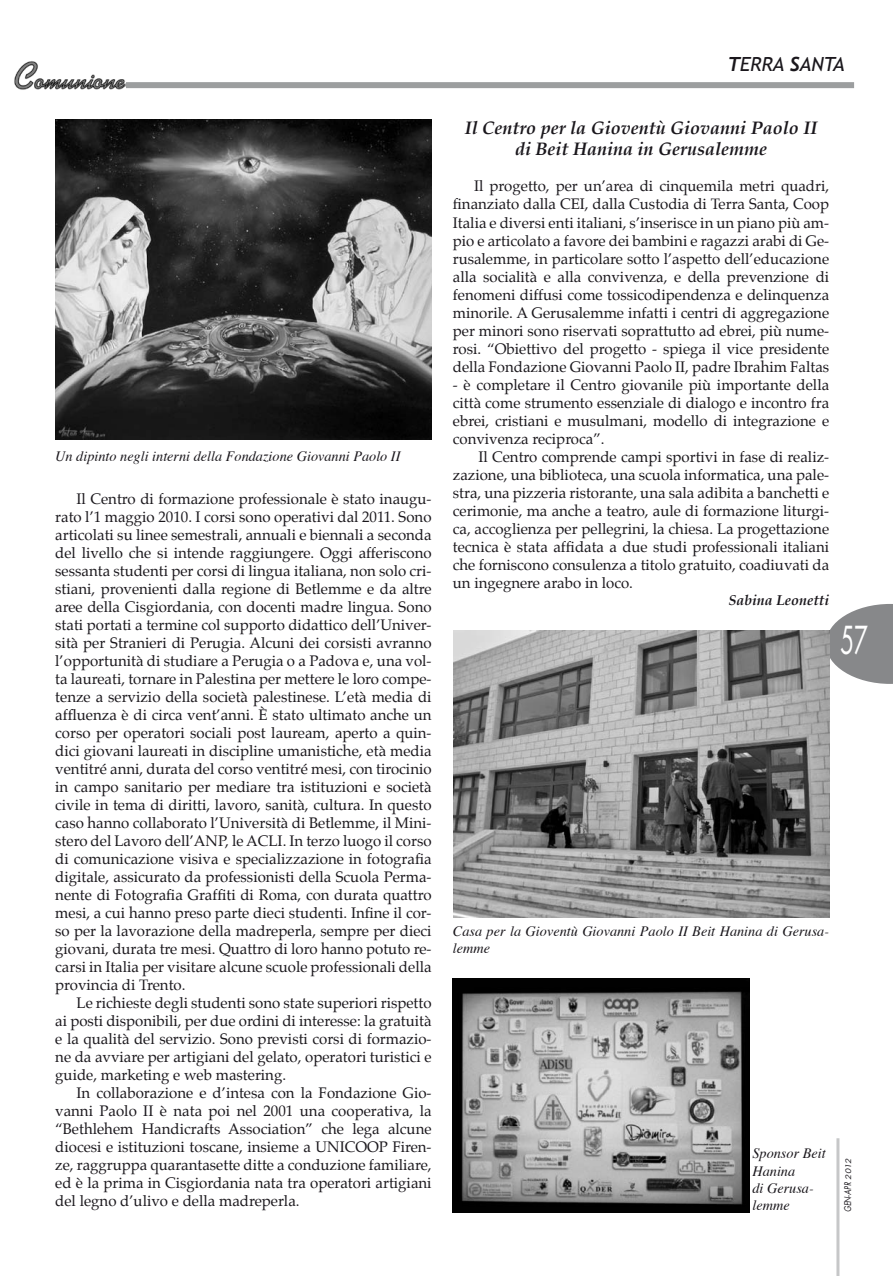
<style>
.page{position:relative;width:893px;height:1276px;background:#fff}
.page>*{position:absolute;margin:0;border:0;box-sizing:border-box;transform-origin:0 0}
.t1{font:37.5px "Futura";color:#fff;scale:.6 1}
.t2{font:italic 19.5px "Trebuchet MS";color:#1a171c}
.t3{font:italic 700 18px/21.6px "Palatino";color:#1a171c;text-align:center}
.t4{font:15px/18px "Palatino";color:#1a171c;text-align:justify}
.t5{font:italic 14.25px/17.1px "Times";color:#1a171c}
.t6{font:italic 700 14.25px "Palatino";color:#1a171c}
.t7{font:italic 9px "Futura";color:#1a171c;scale:.8 1}
.s1{font-weight:700}
.s2{font-family:"Trebuchet";font-weight:700}
.s3{font-style:inherit}
.s4{font-size:7.5px}
</style>
<div class="page">
<div style="left:57px;top:82px;width:797px;height:6px;background:#9c9e9f"></div>
<hr style="left:836px;top:1138px;width:3px;height:138px;background:#c6c7c8">
<img style="left:14px;top:61px;width:111px;height:29px">
<svg style="left:826px;top:604px;width:67px;height:80px"></svg>
<img style="left:454px;top:631px;width:376px;height:287px">
<img style="left:453px;top:978px;width:297px;height:234px">
<img style="left:55px;top:119px;width:377px;height:321px">
<p class="t5" style="left:55px;top:446px;width:347px">Un dipinto negli interni della Fondazione Giovanni Paolo II</p>
<p class="t4" style="left:55px;top:491px;width:378px;text-indent:21px">Il Centro di formazione professionale è stato inaugu&shy;rato l’1 maggio 2010. I corsi sono operativi dal 2011. Sono articolati su linee semestrali, annuali e biennali a seconda del livello che si intende raggiungere. Oggi afferiscono sessanta studenti per corsi di lingua italiana, non solo cri&shy;stiani, provenienti dalla regione di Betlemme e da altre aree della Cisgiordania, con docenti madre lingua. Sono stati portati a termine col supporto didattico dell’Univer&shy;sità per Stranieri di Perugia. Alcuni dei corsisti avranno l’opportunità di studiare a Perugia o a Padova e, una vol&shy;ta laureati, tornare in Palestina per mettere le loro compe&shy;tenze a servizio della società palestinese. L’età media di affluenza è di circa vent’anni. È stato ultimato anche un corso per operatori sociali post lauream, aperto a quin&shy;dici giovani laureati in discipline umanistiche, età media ventitré anni, durata del corso ventitré mesi, con tirocinio in campo sanitario per mediare tra istituzioni e società civile in tema di diritti, lavoro, sanità, cultura. In questo caso hanno collaborato l’Università di Betlemme, il Mini&shy;stero del Lavoro dell’ANP, le ACLI. In terzo luogo il corso di comunicazione visiva e specializzazione in fotografia digitale, assicurato da professionisti della Scuola Perma&shy;nente di Fotografia Graffiti di Roma, con durata quattro mesi, a cui hanno preso parte dieci studenti. Infine il cor&shy;so per la lavorazione della madreperla, sempre per dieci giovani, durata tre mesi. Quattro di loro hanno potuto re&shy;carsi in Italia per visitare alcune scuole professionali della provincia di Trento.</p>
<p class="t4" style="left:55px;top:995px;width:378px;text-indent:21px">Le richieste degli studenti sono state superiori rispetto ai posti disponibili, per due ordini di interesse: la gratuità e la qualità del servizio. Sono previsti corsi di formazio&shy;ne da avviare per artigiani del gelato, operatori turistici e guide, marketing e web mastering.</p>
<p class="t4" style="left:55px;top:1085px;width:378px;text-indent:21px">In collaborazione e d’intesa con la Fondazione Gio&shy;vanni Paolo II è nata poi nel 2001 una cooperativa, la “Bethlehem Handicrafts Association” che lega alcune diocesi e istituzioni toscane, insieme a UNICOOP Firen&shy;ze, raggruppa quarantasette ditte a conduzione familiare, ed è la prima in Cisgiordania nata tra operatori artigiani del legno d’ulivo e della madreperla.</p>
<h2 class="t2" style="left:727px;top:53px;width:119px"><span class="s1">T</span>ERRA <span class="s2">S</span><span class="s3">ANTA</span></h2>
<p class="t3" style="left:465px;top:119px;width:354px">Il Centro per la Gioventù Giovanni Paolo II di Beit Hanina in Gerusalemme</p>
<p class="t4" style="left:453px;top:179px;width:378px;text-indent:21px">Il progetto, per un’area di cinquemila metri quadri, finanziato dalla CEI, dalla Custodia di Terra Santa, Coop Italia e diversi enti italiani, s’inserisce in un piano più am&shy;pio e articolato a favore dei bambini e ragazzi arabi di Ge&shy;rusalemme, in particolare sotto l’aspetto dell’educazione alla socialità e alla convivenza, e della prevenzione di fenomeni diffusi come tossicodipendenza e delinquenza minorile. A Gerusalemme infatti i centri di aggregazione per minori sono riservati soprattutto ad ebrei, più nume&shy;rosi. “Obiettivo del progetto - spiega il vice presidente della Fondazione Giovanni Paolo II, padre Ibrahim Faltas</p>
<p class="t4" style="left:453px;top:377px;width:378px">- è completare il Centro giovanile più importante della città come strumento essenziale di dialogo e incontro fra ebrei, cristiani e musulmani, modello di integrazione e convivenza reciproca”.</p>
<p class="t4" style="left:453px;top:449px;width:378px;text-indent:26px">Il Centro comprende campi sportivi in fase di realiz&shy;zazione, una biblioteca, una scuola informatica, una pale&shy;stra, una pizzeria ristorante, una sala adibita a banchetti e cerimonie, ma anche a teatro, aule di formazione liturgi&shy;ca, accoglienza per pellegrini, la chiesa. La progettazione tecnica è stata affidata a due studi professionali italiani che forniscono consulenza a titolo gratuito, coadiuvati da un ingegnere arabo in loco.</p>
<p class="t6" style="left:728px;top:591px;width:102px">Sabina Leonetti</p>
<h1 class="t1" style="left:840px;top:615px;width:48px">57</h1>
<p class="t5" style="left:453px;top:922px;width:378px">Casa per la Gioventù Giovanni Paolo II Beit Hanina di Gerusa&shy;lemme</p>
<p class="t5" style="left:752px;top:1144px;width:75px">Sponsor Beit<br>Hanina<br>di Gerusa&shy;lemme</p>
<p class="t7" style="left:842px;top:1212px;width:69px;rotate:-90deg">gen-apr <span class="s4">2012</span></p>
</div>
